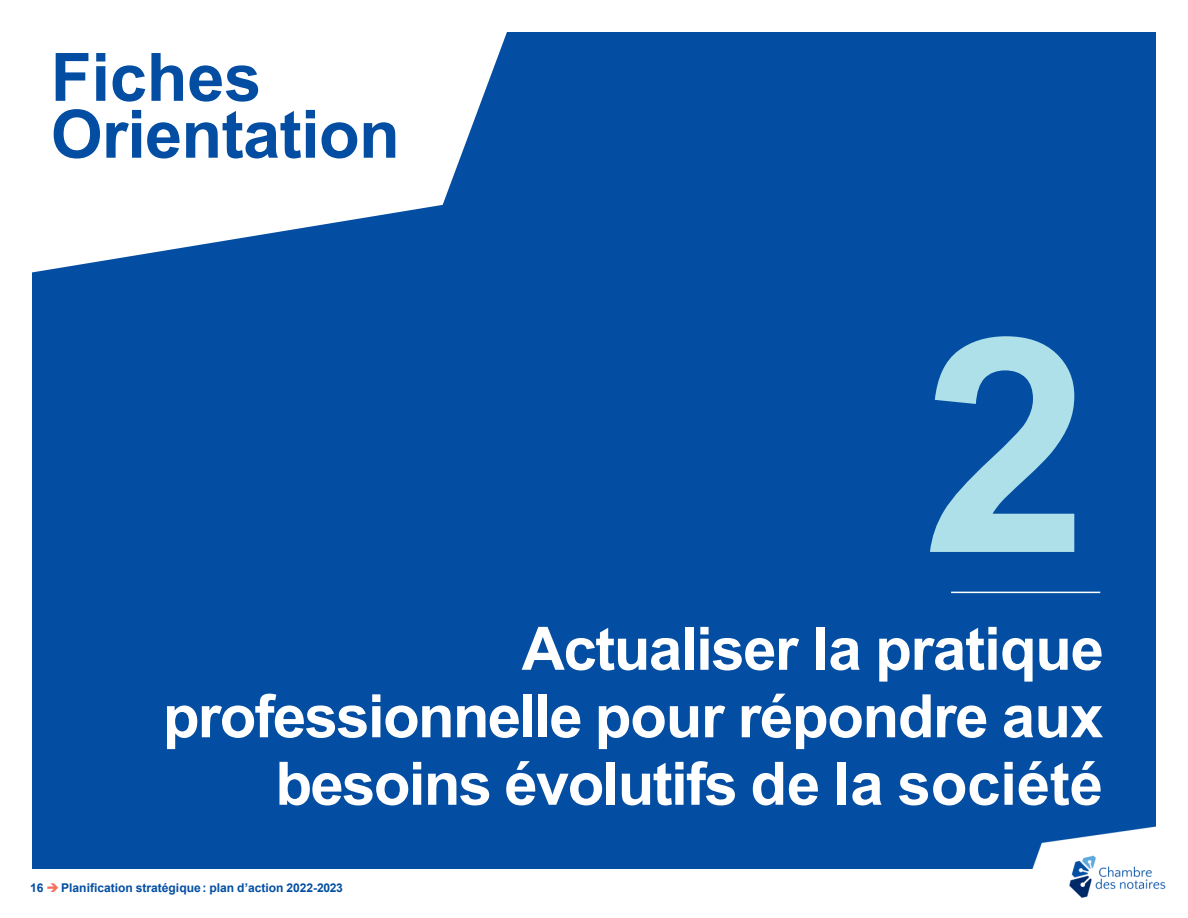
<style>
.page{position:relative;width:1188px;height:918px;background:#fff}
.page>*{position:absolute;margin:0;border:0;box-sizing:border-box;transform-origin:0 0}
.t1{font:700 300px "Arial";color:#aee0ea}
.t2{font:700 66.75px/56.8px "Arial";letter-spacing:-.01em;color:#034ea2}
.t3{font:700 60px/67.5px "Arial";letter-spacing:-.025em;color:#fff;text-align:right}
.t4{font:700 12px "Arial";letter-spacing:-.005em;color:#034ea2}
.s1{color:#f37160}
</style>
<div class="page">
<div style="left:32px;top:32px;width:1124px;height:837px;background:#034ea2"></div>
<svg style="left:32px;top:32px;width:475px;height:241px;fill:#fff"></svg>
<hr style="left:951px;top:592px;width:149px;height:1px;background:#fff">
<img style="left:1032px;top:826px;width:134px;height:72px">
<h2 class="t2" style="left:51px;top:50px;width:351px">Fiches<br>Orientation</h2>
<p class="t1" style="left:923px;top:235px;width:168px">2</p>
<p class="t3" style="left:163px;top:616px;width:943px">Actualiser la pratique professionnelle pour répondre aux besoins évolutifs de la société</p>
<p class="t4" style="left:30px;top:880px;width:314px">16 <span class="s1">➔</span> Planification stratégique: plan d’action 2022-2023</p>
</div>
